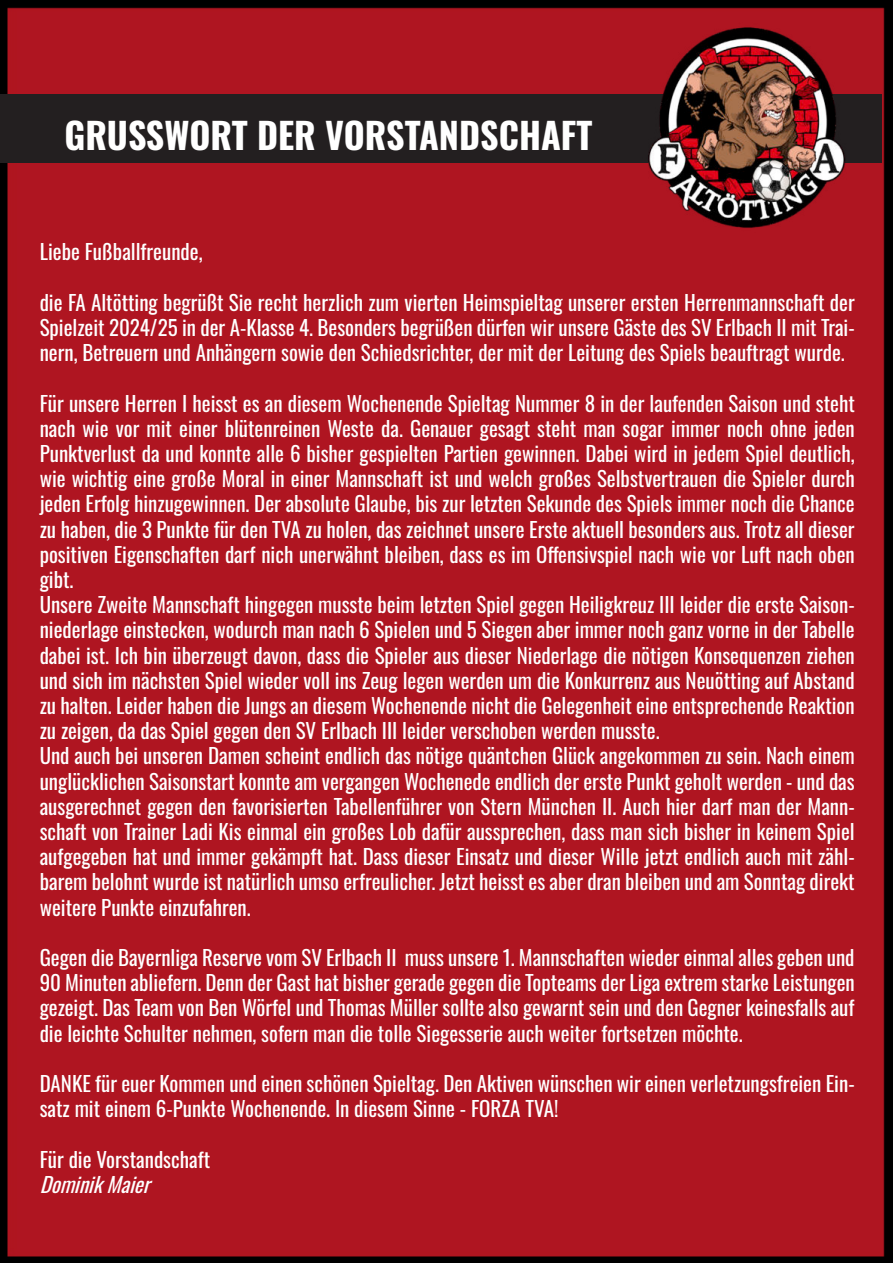
<style>
.page{position:relative;width:893px;height:1263px;background:#af1521}
.page>*{position:absolute;margin:0;border:0;box-sizing:border-box;transform-origin:0 0}
.t1{font:36px "Oswald";color:#fff}
.t2{font:21px/25.2px "Oswald";color:#fff;text-align:justify}
.t3{font:italic 21px "Oswald";color:#fff}
</style>
<div class="page">
<div style="left:0;top:95px;width:882px;height:68px;background:#231f20"></div>
<img style="left:642px;top:23px;width:213px;height:212px">
<h1 class="t1" style="left:65px;top:121px;width:529px">GRUSSWORT DER VORSTANDSCHAFT</h1>
<p class="t2" style="left:40px;top:241px;width:164px">Liebe Fußballfreunde,</p>
<p class="t2" style="left:40px;top:291px;width:817px">die FA Altötting begrüßt Sie recht herzlich zum vierten Heimspieltag unserer ersten Herrenmannschaft der Spielzeit 2024/25 in der A-Klasse 4. Besonders begrüßen dürfen wir unsere Gäste des SV Erlbach II mit Trai&shy;nern, Betreuern und Anhängern sowie den Schiedsrichter, der mit der Leitung des Spiels beauftragt wurde.</p>
<p class="t2" style="left:40px;top:392px;width:817px;text-align:left">Für unsere Herren I heisst es an diesem Wochenende Spieltag Nummer 8 in der laufenden Saison und steht nach wie vor mit einer blütenreinen Weste da. Genauer gesagt steht man sogar immer noch ohne jeden Punktverlust da und konnte alle 6 bisher gespielten Partien gewinnen. Dabei wird in jedem Spiel deutlich, wie wichtig eine große Moral in einer Mannschaft ist und welch großes Selbstvertrauen die Spieler durch jeden Erfolg hinzugewinnen. Der absolute Glaube, bis zur letzten Sekunde des Spiels immer noch die Chance zu haben, die 3 Punkte für den TVA zu holen, das zeichnet unsere Erste aktuell besonders aus. Trotz all dieser positiven Eigenschaften darf nich unerwähnt bleiben, dass es im Offensivspiel nach wie vor Luft nach oben gibt.<br>Unsere Zweite Mannschaft hingegen musste beim letzten Spiel gegen Heiligkreuz III leider die erste Saison&shy;niederlage einstecken, wodurch man nach 6 Spielen und 5 Siegen aber immer noch ganz vorne in der Tabelle dabei ist. Ich bin überzeugt davon, dass die Spieler aus dieser Niederlage die nötigen Konsequenzen ziehen und sich im nächsten Spiel wieder voll ins Zeug legen werden um die Konkurrenz aus Neuötting auf Abstand zu halten. Leider haben die Jungs an diesem Wochenende nicht die Gelegenheit eine entsprechende Reaktion zu zeigen, da das Spiel gegen den SV Erlbach III leider verschoben werden musste.<br>Und auch bei unseren Damen scheint endlich das nötige quäntchen Glück angekommen zu sein. Nach einem unglücklichen Saisonstart konnte am vergangen Wochenede endlich der erste Punkt geholt werden - und das ausgerechnet gegen den favorisierten Tabellenführer von Stern München II. Auch hier darf man der Mann&shy;schaft von Trainer Ladi Kis einmal ein großes Lob dafür aussprechen, dass man sich bisher in keinem Spiel aufgegeben hat und immer gekämpft hat. Dass dieser Einsatz und dieser Wille jetzt endlich auch mit zähl&shy;barem belohnt wurde ist natürlich umso erfreulicher. Jetzt heisst es aber dran bleiben und am Sonntag direkt weitere Punkte einzufahren.</p>
<p class="t2" style="left:40px;top:947px;width:817px">Gegen die Bayernliga Reserve vom SV Erlbach II muss unsere 1. Mannschaften wieder einmal alles geben und 90 Minuten abliefern. Denn der Gast hat bisher gerade gegen die Topteams der Liga extrem starke Leistungen gezeigt. Das Team von Ben Wörfel und Thomas Müller sollte also gewarnt sein und den Gegner keinesfalls auf die leichte Schulter nehmen, sofern man die tolle Siegesserie auch weiter fortsetzen möchte.</p>
<p class="t2" style="left:40px;top:1073px;width:816px">DANKE für euer Kommen und einen schönen Spieltag. Den Aktiven wünschen wir einen verletzungsfreien Ein&shy;satz mit einem 6-Punkte Wochenende. In diesem Sinne - FORZA TVA!</p>
<p class="t2" style="left:40px;top:1148px;width:172px">Für die Vorstandschaft</p>
<p class="t3" style="left:40px;top:1175px;width:117px">Dominik Maier</p>
</div>
